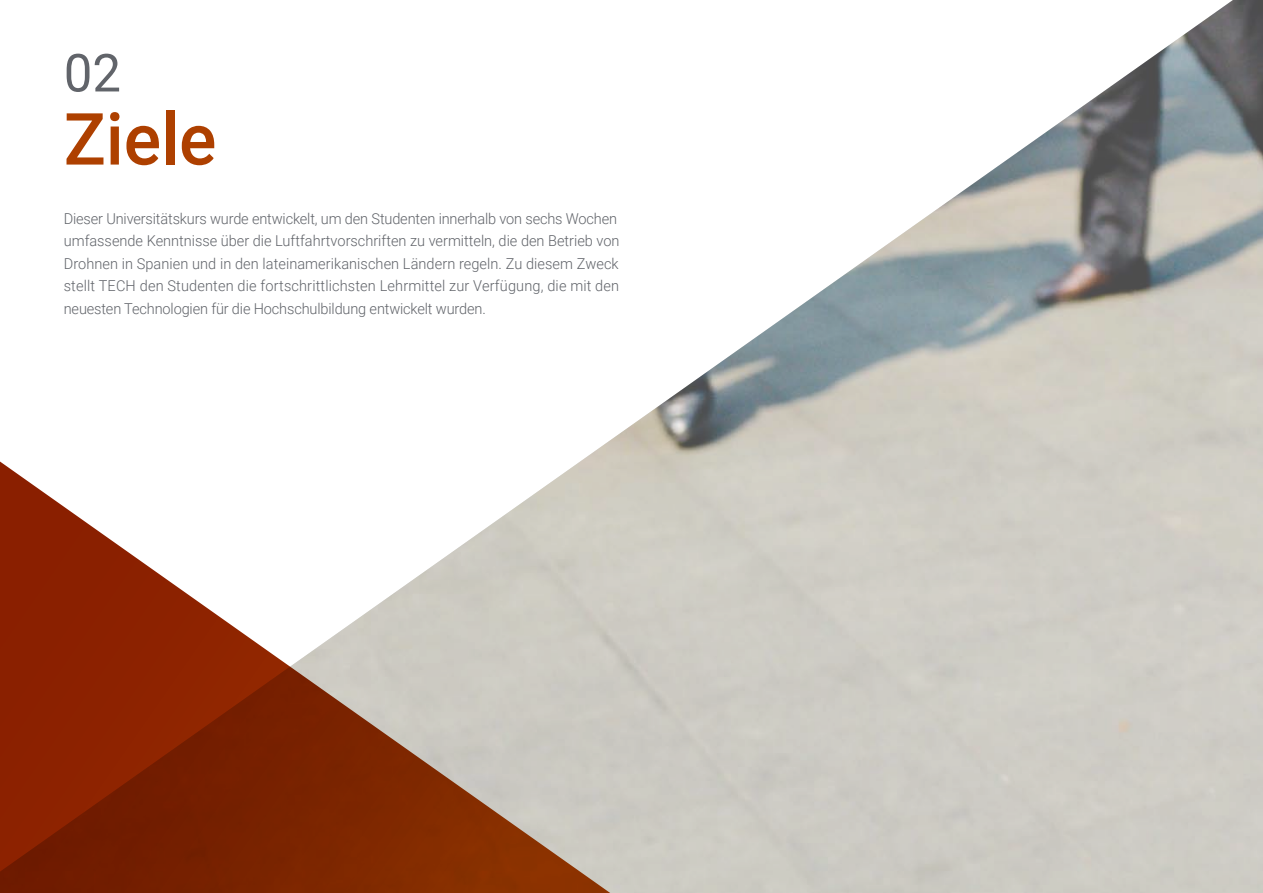
<style>
.page{position:relative;width:1263px;height:893px;background:#fff}
.page>*{position:absolute;margin:0;border:0;box-sizing:border-box;transform-origin:0 0}
.t1{font:500 72px "Roboto";color:#ae4000}
.t2{font:52.5px "Roboto";color:#61646a}
.t3{font:300 15px/22.5px "Roboto";color:#61646a}
</style>
<div class="page">
<img style="left:602px;top:0;width:661px;height:893px">
<svg style="left:0;top:446px;width:640px;height:447px"></svg>
<h2 class="t2" style="left:64px;top:36px;width:59px">02</h2>
<h1 class="t1" style="left:64px;top:89px;width:154px">Ziele</h1>
<p class="t3" style="left:64px;top:207px;width:557px">Dieser Universitätskurs wurde entwickelt, um den Studenten innerhalb von sechs Wochen umfassende Kenntnisse über die Luftfahrtvorschriften zu vermitteln, die den Betrieb von Drohnen in Spanien und in den lateinamerikanischen Ländern regeln. Zu diesem Zweck stellt TECH den Studenten die fortschrittlichsten Lehrmittel zur Verfügung, die mit den neuesten Technologien für die Hochschulbildung entwickelt wurden.</p>
</div>
